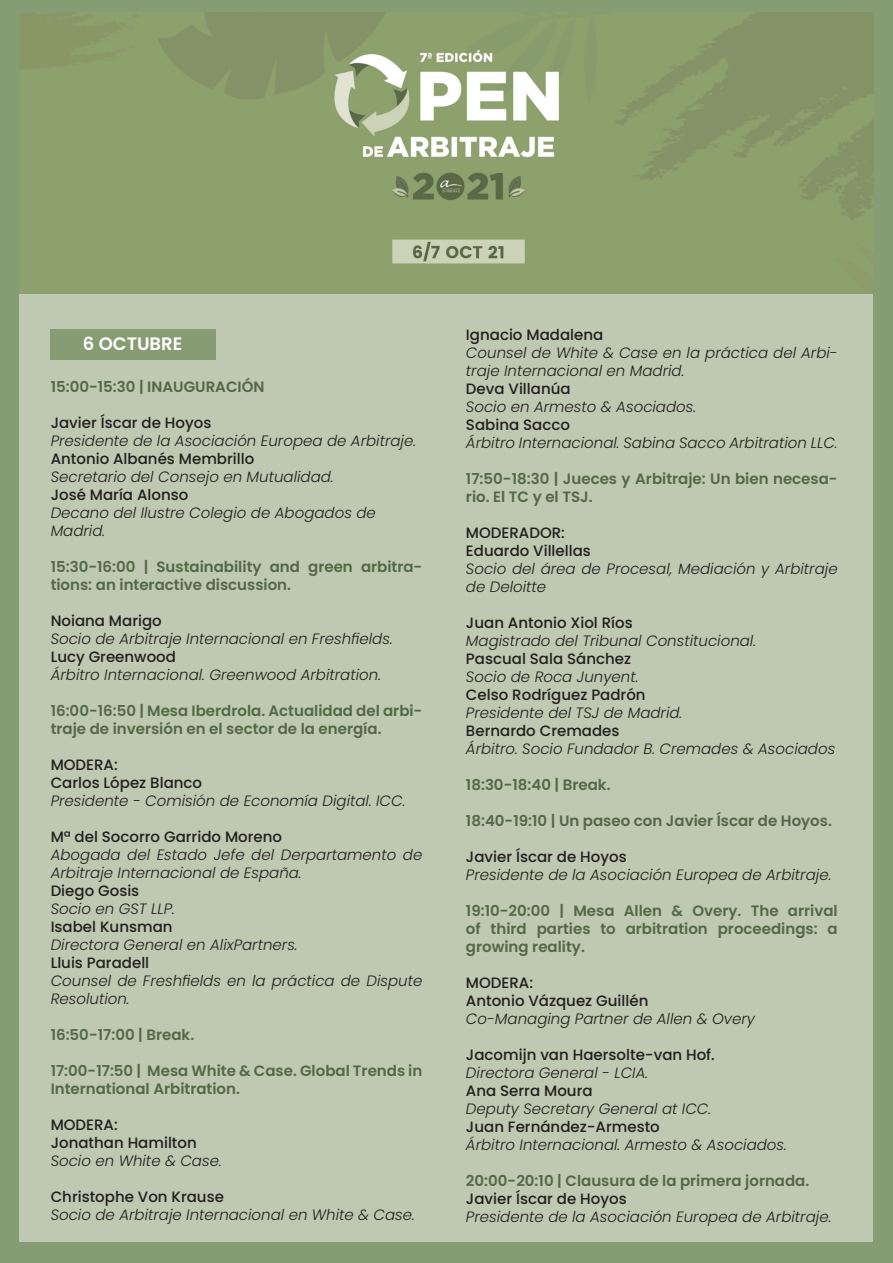
<style>
.page{position:relative;width:893px;height:1263px;background:#869d73}
.page>*{position:absolute;margin:0;border:0;box-sizing:border-box;transform-origin:0 0}
.t1{font:600 18px "Poppins";color:#fff}
.t2{font:italic 300 15px/18px "Poppins";color:#231f20}
.t3{font:600 15px/18px "Poppins";color:#546847}
.t4{font:500 15px "Poppins";color:#231f20}
</style>
<div class="page">
<img style="left:19px;top:13px;width:855px;height:283px">
<div style="left:20px;top:294px;width:853px;height:948px;background:#bfc8b0"></div>
<div style="left:51px;top:329px;width:165px;height:30px;background:#879c72"></div>
<p class="t1" style="left:83px;top:333px;width:101px">6 OCTUBRE</p>
<p class="t3" style="left:51px;top:378px;width:215px">15:00-15:30 | INAUGURACIÓN</p>
<p class="t4" style="left:51px;top:414px;width:162px">Javier Íscar de Hoyos</p>
<p class="t2" style="left:51px;top:432px;width:367px">Presidente de la Asociación Europea de Arbitraje.</p>
<p class="t4" style="left:51px;top:450px;width:205px">Antonio Albanés Membrillo</p>
<p class="t2" style="left:51px;top:468px;width:285px">Secretario del Consejo en Mutualidad.</p>
<p class="t4" style="left:51px;top:486px;width:139px">José María Alonso</p>
<p class="t2" style="left:51px;top:504px;width:327px">Decano del Ilustre Colegio de Abogados de</p>
<p class="t2" style="left:51px;top:522px;width:56px">Madrid.</p>
<p class="t3" style="left:51px;top:558px;width:373px">15:30-16:00 | Sustainability and green arbitra&shy;tions: an interactive discussion.</p>
<p class="t4" style="left:51px;top:612px;width:113px">Noiana Marigo</p>
<p class="t2" style="left:51px;top:630px;width:344px">Socio de Arbitraje Internacional en Freshfields.</p>
<p class="t4" style="left:51px;top:648px;width:127px">Lucy Greenwood</p>
<p class="t2" style="left:51px;top:666px;width:332px">Árbitro Internacional. Greenwood Arbitration.</p>
<p class="t3" style="left:51px;top:702px;width:373px">16:00-16:50 | Mesa Iberdrola. Actualidad del arbi&shy;traje de inversión en el sector de la energía.</p>
<p class="t4" style="left:51px;top:756px;width:69px">MODERA:</p>
<p class="t4" style="left:51px;top:774px;width:153px">Carlos López Blanco</p>
<p class="t2" style="left:51px;top:792px;width:356px">Presidente - Comisión de Economía Digital. ICC.</p>
<p class="t4" style="left:51px;top:828px;width:233px">Mª del Socorro Garrido Moreno</p>
<p class="t2" style="left:51px;top:846px;width:373px">Abogada del Estado Jefe del Derpartamento de<br>Arbitraje Internacional de España.</p>
<p class="t4" style="left:51px;top:882px;width:90px">Diego Gosis</p>
<p class="t2" style="left:51px;top:900px;width:126px">Socio en GST LLP.</p>
<p class="t4" style="left:51px;top:918px;width:123px">Isabel Kunsman</p>
<p class="t2" style="left:51px;top:936px;width:249px">Directora General en AlixPartners.</p>
<p class="t4" style="left:51px;top:954px;width:100px">Lluis Paradell</p>
<p class="t2" style="left:51px;top:972px;width:373px">Counsel de Freshfields en la práctica de Dispute<br>Resolution.</p>
<p class="t3" style="left:51px;top:1026px;width:145px">16:50-17:00 | Break.</p>
<p class="t3" style="left:51px;top:1062px;width:373px">17:00-17:50 | Mesa White &amp; Case. Global Trends in<br>International Arbitration.</p>
<p class="t4" style="left:51px;top:1116px;width:69px">MODERA:</p>
<p class="t4" style="left:51px;top:1134px;width:148px">Jonathan Hamilton</p>
<p class="t2" style="left:51px;top:1152px;width:173px">Socio en White &amp; Case.</p>
<p class="t4" style="left:51px;top:1188px;width:175px">Christophe Von Krause</p>
<p class="t2" style="left:51px;top:1206px;width:366px">Socio de Arbitraje Internacional en White &amp; Case.</p>
<p class="t4" style="left:466px;top:326px;width:139px">Ignacio Madalena</p>
<p class="t2" style="left:466px;top:344px;width:373px">Counsel de White &amp; Case en la práctica del Arbi&shy;traje Internacional en Madrid.</p>
<p class="t4" style="left:466px;top:380px;width:106px">Deva Villanúa</p>
<p class="t2" style="left:466px;top:398px;width:232px">Socio en Armesto &amp; Asociados.</p>
<p class="t4" style="left:466px;top:416px;width:105px">Sabina Sacco</p>
<p class="t2" style="left:466px;top:434px;width:373px">Árbitro Internacional. Sabina Sacco Arbitration LLC.</p>
<p class="t3" style="left:466px;top:470px;width:373px">17:50-18:30 | Jueces y Arbitraje: Un bien necesa&shy;rio. El TC y el TSJ.</p>
<p class="t4" style="left:466px;top:524px;width:100px">MODERADOR:</p>
<p class="t4" style="left:466px;top:542px;width:126px">Eduardo Villellas</p>
<p class="t2" style="left:466px;top:560px;width:373px">Socio del área de Procesal, Mediación y Arbitraje de Deloitte</p>
<p class="t4" style="left:466px;top:614px;width:168px">Juan Antonio Xiol Ríos</p>
<p class="t2" style="left:466px;top:632px;width:292px">Magistrado del Tribunal Constitucional.</p>
<p class="t4" style="left:466px;top:650px;width:167px">Pascual Sala Sánchez</p>
<p class="t2" style="left:466px;top:668px;width:174px">Socio de Roca Junyent.</p>
<p class="t4" style="left:466px;top:686px;width:181px">Celso Rodríguez Padrón</p>
<p class="t2" style="left:466px;top:704px;width:218px">Presidente del TSJ de Madrid.</p>
<p class="t4" style="left:466px;top:722px;width:155px">Bernardo Cremades</p>
<p class="t2" style="left:466px;top:740px;width:371px">Árbitro. Socio Fundador B. Cremades &amp; Asociados</p>
<p class="t3" style="left:466px;top:776px;width:146px">18:30-18:40 | Break.</p>
<p class="t3" style="left:466px;top:812px;width:367px">18:40-19:10 | Un paseo con Javier Íscar de Hoyos.</p>
<p class="t4" style="left:466px;top:848px;width:162px">Javier Íscar de Hoyos</p>
<p class="t2" style="left:466px;top:866px;width:367px">Presidente de la Asociación Europea de Arbitraje.</p>
<p class="t3" style="left:466px;top:902px;width:373px;text-align:justify">19:10-20:00 | Mesa Allen &amp; Overy. The arrival of third parties to arbitration proceedings: a growing reality.</p>
<p class="t4" style="left:466px;top:974px;width:69px">MODERA:</p>
<p class="t4" style="left:466px;top:992px;width:184px">Antonio Vázquez Guillén</p>
<p class="t2" style="left:466px;top:1010px;width:291px">Co-Managing Partner de Allen &amp; Overy</p>
<p class="t4" style="left:466px;top:1046px;width:250px">Jacomijn van Haersolte-van Hof.</p>
<p class="t2" style="left:466px;top:1064px;width:184px">Directora General - LCIA.</p>
<p class="t4" style="left:466px;top:1082px;width:128px">Ana Serra Moura</p>
<p class="t2" style="left:466px;top:1100px;width:247px">Deputy Secretary General at ICC.</p>
<p class="t4" style="left:466px;top:1118px;width:195px">Juan Fernández-Armesto</p>
<p class="t2" style="left:466px;top:1136px;width:322px">Árbitro Internacional. Armesto &amp; Asociados.</p>
<p class="t3" style="left:466px;top:1172px;width:345px">20:00-20:10 | Clausura de la primera jornada.</p>
<p class="t4" style="left:466px;top:1190px;width:162px">Javier Íscar de Hoyos</p>
<p class="t2" style="left:466px;top:1208px;width:367px">Presidente de la Asociación Europea de Arbitraje.</p>
</div>
